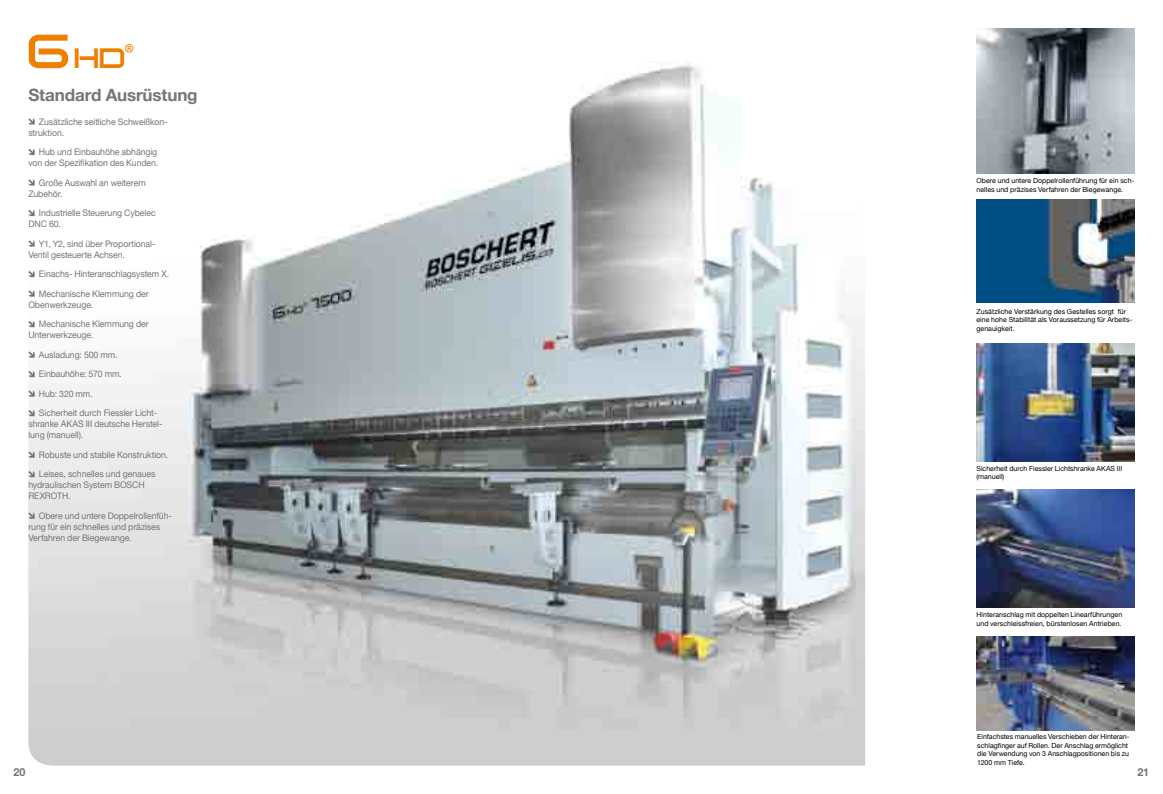
<style>
.page{position:relative;width:1163px;height:794px;background:#fff}
.page>*{position:absolute;margin:0;border:0;box-sizing:border-box;transform-origin:0 0}
.t1{font:34px "Saved By Zero";color:#ee7f00}
.t2{font:700 17px "Helvetica Neue";letter-spacing:-.01em;color:#757577}
.t3{font:700 11px "Helvetica Neue";color:#757577}
.t4{font:9px/11px "Helvetica Neue";letter-spacing:-.01em;color:#757577}
.t5{font:7px/8.5px "Helvetica Neue";letter-spacing:.005em;color:#000}
.s1{font-size:57.5px}
</style>
<div class="page">
<img style="left:28px;top:62px;width:837px;height:704px">
<img style="left:976px;top:199px;width:158px;height:104px">
<img style="left:976px;top:343px;width:158px;height:118px">
<img style="left:976px;top:490px;width:158px;height:118px">
<img style="left:976px;top:28px;width:158px;height:146px">
<img style="left:976px;top:636px;width:158px;height:94px">
<svg style="left:28px;top:118px;width:7px;height:7px"></svg>
<svg style="left:28px;top:149px;width:7px;height:6px"></svg>
<svg style="left:28px;top:179px;width:7px;height:7px"></svg>
<svg style="left:28px;top:210px;width:7px;height:6px"></svg>
<svg style="left:28px;top:240px;width:7px;height:7px"></svg>
<svg style="left:28px;top:271px;width:7px;height:6px"></svg>
<svg style="left:28px;top:290px;width:7px;height:7px"></svg>
<svg style="left:28px;top:321px;width:7px;height:6px"></svg>
<svg style="left:28px;top:351px;width:7px;height:7px"></svg>
<svg style="left:28px;top:371px;width:7px;height:6px"></svg>
<svg style="left:28px;top:390px;width:7px;height:7px"></svg>
<svg style="left:28px;top:410px;width:7px;height:6px"></svg>
<svg style="left:28px;top:451px;width:7px;height:7px"></svg>
<svg style="left:28px;top:471px;width:7px;height:6px"></svg>
<svg style="left:28px;top:512px;width:7px;height:7px"></svg>
<h1 class="t1" style="left:26px;top:41px;width:109px"><span class="s1">G</span> HD<sup>®</sup></h1>
<h2 class="t2" style="left:28px;top:85px;width:171px">Standard Ausrüstung</h2>
<p class="t4" style="left:28px;top:116px;width:141px;text-indent:11px">Zusätzliche seitliche Schweißkon&shy;struktion.</p>
<p class="t4" style="left:28px;top:146px;width:131px;text-align:right">Hub und Einbauhöhe abhängig von der Spezifikation des Kunden.</p>
<p class="t4" style="left:28px;top:177px;width:119px;text-indent:11px">Große Auswahl an weiterem<br>Zubehör.</p>
<p class="t4" style="left:28px;top:207px;width:129px;text-indent:11px">Industrielle Steuerung Cybelec<br>DNC 60.</p>
<p class="t4" style="left:28px;top:238px;width:129px;text-indent:11px">Y1, Y2, sind über Proportional-<br>Ventil gesteuerte Achsen.</p>
<p class="t4" style="left:39px;top:264px;width:132px;line-height:19.5px">Einachs- Hinteranschlagsystem X.<br>Mechanische Klemmung der</p>
<p class="t4" style="left:39px;top:294px;width:111px;line-height:19.5px;text-indent:-11px">Obenwerkzeuge.<br>Mechanische Klemmung der</p>
<p class="t4" style="left:39px;top:325px;width:120px;line-height:19.5px;text-indent:-11px">Unterwerkzeuge.<br>Ausladung: 500 mm.<br>Einbauhöhe: 570 mm.<br>Hub: 320 mm.<br>Sicherheit durch Fiessler Licht-</p>
<p class="t4" style="left:28px;top:418px;width:136px">shranke AKAS III deutsche Herstel&shy;lung (manuell).</p>
<p class="t4" style="left:39px;top:444px;width:131px;line-height:19.5px">Robuste und stabile Konstruktion.<br>Leises, schnelles und genaues</p>
<p class="t4" style="left:28px;top:479px;width:118px">hydraulischen System BOSCH<br>REXROTH.</p>
<p class="t4" style="left:28px;top:510px;width:145px;text-indent:11px">Obere und untere Doppelrollenfüh&shy;rung für ein schnelles und präzises<br>Verfahren der Biegewange.</p>
<p class="t5" style="left:976px;top:176px;width:159px">Obere und untere Doppelrollenführung für ein sch&shy;nelles und präzises Verfahren der Biegewange.</p>
<p class="t5" style="left:976px;top:307px;width:157px">Zusätzliche Verstärkung des Gestelles sorgt für eine hohe Stabilität als Voraussetzung für Arbeits&shy;genauigkeit.</p>
<p class="t5" style="left:976px;top:464px;width:147px">Sicherheit durch Fiessler Lichtshranke AKAS III (manuell)</p>
<p class="t5" style="left:976px;top:610px;width:147px">Hinteranschlag mit doppelten Linearführungen und verschleissfreien, bürstenlosen Antrieben.</p>
<p class="t5" style="left:977px;top:732px;width:154px">Einfachstes manuelles Verschieben der Hinteran&shy;schlagfinger auf Rollen. Der Anschlag ermöglicht die Verwendung von 3 Anschlagpositionen bis zu 1200 mm Tiefe.</p>
<p class="t3" style="left:14px;top:765px;width:13px">20</p>
<p class="t3" style="left:1137px;top:765px;width:13px">21</p>
</div>
